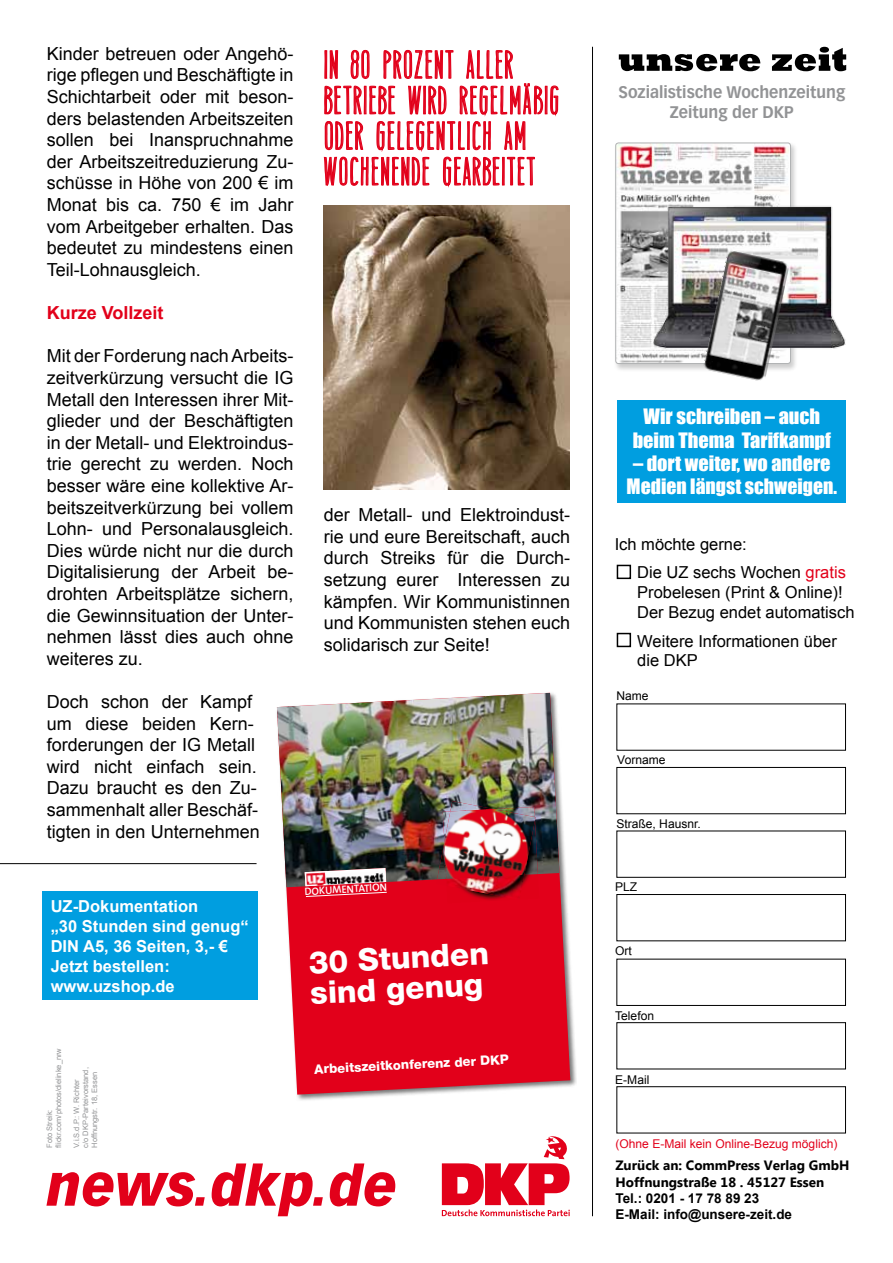
<style>
.page{position:relative;width:893px;height:1263px;background:#fff}
.page>*{position:absolute;margin:0;border:0;box-sizing:border-box;transform-origin:0 0}
.t1{font:italic 900 54.3px "Vectora LT Std";color:#e2001a}
.t2{font:39.3px/35.5px "Tamales";color:#e2001a;scale:1.13 1}
.t3{font:800 31.35px/30.6px "Helvetica Neue";color:#fff}
.t4{font:19.5px/23.4px "Impact";color:#fff;text-align:center;scale:1.04 1}
.t5{font:18px/21.6px "Arial";color:#000;text-align:justify}
.t6{font:700 18px "Arial";color:#e2001a}
.t7{font:16.5px/19.8px "Arial";color:#000}
.t8{font:700 16.5px/19.8px "Arial";color:#fff}
.t9{font:700 16.5px/19.8px "Vectora LT Std";color:#929395;text-align:center;scale:.95 1}
.t10{font:700 13.5px/16.2px "Microsoft New Tai Lue";color:#000}
.t11{font:700 13.5px/16.2px "Arial";color:#000}
.t12{font:800 13.05px "Helvetica Neue";color:#fff}
.t13{font:12px "Arial";color:#000}
.t14{font:12px "Arial";color:#e2001a}
.t15{font:600 10.65px "The Sans";color:#fff}
.t16{font:7.5px/9px "Arial";color:#929395}
.s1{color:#e2001a}
</style>
<div class="page">
<svg style="left:323px;top:49px;width:236px;height:139px"></svg>
<div style="left:616px;top:767px;width:230px;height:47px;background:#fff;border:1px solid #000"></div>
<div style="left:616px;top:830px;width:230px;height:48px;background:#fff;border:1px solid #000"></div>
<div style="left:616px;top:894px;width:230px;height:47px;background:#fff;border:1px solid #000"></div>
<div style="left:616px;top:959px;width:230px;height:47px;background:#fff;border:1px solid #000"></div>
<div style="left:616px;top:1022px;width:230px;height:47px;background:#fff;border:1px solid #000"></div>
<div style="left:616px;top:1086px;width:230px;height:47px;background:#fff;border:1px solid #000"></div>
<hr style="left:592px;top:47px;width:1px;height:1169px;background:#000">
<div style="left:613px;top:141px;width:185px;height:231px;background:#000;opacity:.2"></div>
<img style="left:617px;top:144px;width:172px;height:218px">
<div style="left:615px;top:142px;width:176px;height:222px;border:1px solid #b1b3b4;border-radius:3px"></div>
<img style="left:641px;top:196px;width:205px;height:163px">
<img style="left:702px;top:249px;width:88px;height:132px">
<svg style="left:619px;top:47px;width:227px;height:24px"></svg>
<div style="left:617px;top:400px;width:229px;height:103px;background:#009ee0"></div>
<svg style="left:442px;top:1136px;width:128px;height:80px"></svg>
<div style="left:617px;top:565px;width:14px;height:14px;border:2px solid #000"></div>
<div style="left:617px;top:633px;width:14px;height:14px;border:2px solid #000"></div>
<img style="left:324px;top:205px;width:246px;height:285px">
<div style="left:275px;top:691px;width:302px;height:410px;background:#000;opacity:.55"></div>
<svg style="left:277px;top:693px;width:293px;height:401px;background:#e21d34"></svg>
<img style="left:277px;top:693px;width:282px;height:194px">
<img style="left:443px;top:811px;width:1px;height:31px">
<img style="left:524px;top:874px;width:15px;height:25px">
<img style="left:535px;top:820px;width:3px;height:55px">
<img style="left:447px;top:899px;width:70px;height:4px">
<img style="left:450px;top:801px;width:86px;height:19px">
<svg style="left:436px;top:879px;width:10px;height:7px"></svg>
<img style="left:437px;top:842px;width:7px;height:37px">
<img style="left:446px;top:879px;width:78px;height:20px">
<img style="left:444px;top:809px;width:91px;height:70px">
<svg style="left:305px;top:892px;width:82px;height:5px"></svg>
<svg style="left:305px;top:868px;width:81px;height:18px"></svg>
<img style="left:326px;top:871px;width:60px;height:13px">
<hr style="left:0;top:863px;width:257px;height:1px;background:#000">
<div style="left:42px;top:892px;width:215px;height:108px;background:#009ee0"></div>
<p class="t5" style="left:47px;top:43px;width:248px">Kinder betreuen oder Angehö&shy;rige pflegen und Beschäftigte in Schichtarbeit oder mit beson&shy;ders belastenden Arbeitszeiten sollen bei Inanspruchnahme der Arbeitszeitreduzierung Zu&shy;schüsse in Höhe von 200 € im Monat bis ca. 750 € im Jahr vom Arbeitgeber erhalten. Das bedeutet zu mindestens einen Teil-Lohnausgleich.</p>
<p class="t6" style="left:47px;top:301px;width:118px">Kurze Vollzeit</p>
<p class="t5" style="left:47px;top:345px;width:248px">Mit der Forderung nach Arbeits&shy;zeitverkürzung versucht die IG Metall den Interessen ihrer Mit&shy;glieder und der Beschäftigten in der Metall- und Elektroindus&shy;trie gerecht zu werden. Noch besser wäre eine kollektive Ar&shy;beitszeitverkürzung bei vollem Lohn- und Personalausgleich.<br>Dies würde nicht nur die durch Digitalisierung der Arbeit be&shy;drohten Arbeitsplätze sichern, die Gewinnsituation der Unter&shy;nehmen lässt dies auch ohne weiteres zu.</p>
<p class="t5" style="left:47px;top:691px;width:214px;text-align:left">Doch schon der Kampf um diese beiden Kern&shy;forderungen der IG Metall wird nicht einfach sein.<br>Dazu braucht es den Zu&shy;sammenhalt aller Beschäf&shy;tigten in den Unternehmen</p>
<h2 class="t2" style="left:323px;top:46px;width:211px">IN 80 PROZENT ALLER<br>BETRIEBE WIRD REGELMÄßIG<br>ODER GELEGENTLICH AM<br>WOCHENENDE GEARBEITET</h2>
<p class="t5" style="left:324px;top:504px;width:248px">der Metall- und Elektroindust&shy;rie und eure Bereitschaft, auch durch Streiks für die Durch&shy;setzung eurer Interessen zu kämpfen. Wir Kommunistinnen und Kommunisten stehen euch solidarisch zur Seite!</p>
<p class="t8" style="left:51px;top:897px;width:200px">UZ-Dokumentation<br>„30 Stunden sind genug“<br>DIN A5, 36 Seiten, 3,- €<br>Jetzt bestellen: www.uzshop.de</p>
<p class="t15" style="left:304px;top:882px;width:84px;rotate:-3deg">DOKUMENTATION</p>
<h3 class="t3" style="left:308px;top:947px;width:182px;rotate:-3deg">30 Stunden sind genug</h3>
<p class="t16" style="left:45px;top:1148px;width:101px;rotate:-90deg">Foto Streik: flickr.com/photos/dielinke_nrw</p>
<p class="t12" style="left:314px;top:1061px;width:196px;rotate:-3deg">Arbeitszeitkonferenz der DKP</p>
<p class="t16" style="left:72px;top:1148px;width:82px;rotate:-90deg">V.i.S.d.P.: W. Richter<br>c/o DKP-Parteivorstand,<br>Hoffnungstr. 18, Essen</p>
<h1 class="t1" style="left:47px;top:1154px;width:352px">news.dkp.de</h1>
<p class="t9" style="left:618px;top:82px;width:240px">Sozialistische Wochenzeitung<br>Zeitung der DKP</p>
<p class="t4" style="left:633px;top:404px;width:192px">Wir schreiben – auch beim Thema Tarifkampf</p>
<p class="t4" style="left:627px;top:451px;width:204px">– dort weiter, wo andere<br>Medien längst schweigen.</p>
<p class="t7" style="left:637px;top:530px;width:210px;line-height:28.5px;text-indent:-23px">Ich möchte gerne:<br>Die UZ sechs Wochen <span class="s1">gratis</span></p>
<p class="t7" style="left:637px;top:583px;width:219px">Probelesen (Print &amp; Online)!<br>Der Bezug endet automatisch</p>
<p class="t7" style="left:637px;top:631px;width:201px">Weitere Informationen über die DKP</p>
<p class="t13" style="left:616px;top:688px;width:34px">Name</p>
<p class="t13" style="left:617px;top:752px;width:50px">Vorname</p>
<p class="t13" style="left:616px;top:816px;width:86px">Straße, Hausnr.</p>
<p class="t13" style="left:615px;top:879px;width:24px">PLZ</p>
<p class="t13" style="left:615px;top:943px;width:18px">Ort</p>
<p class="t13" style="left:615px;top:1008px;width:40px">Telefon</p>
<p class="t13" style="left:615px;top:1072px;width:36px">E-Mail</p>
<p class="t14" style="left:615px;top:1136px;width:224px">(Ohne E-Mail kein Online-Bezug möglich)</p>
<p class="t10" style="left:615px;top:1159px;width:235px">Zurück an: CommPress Verlag GmbH<br>Hoffnungstraße 18 . 45127 Essen</p>
<p class="t11" style="left:615px;top:1190px;width:178px">Tel.: 0201 - 17 78 89 23<br>E-Mail: info@unsere-zeit.de</p>
</div>
